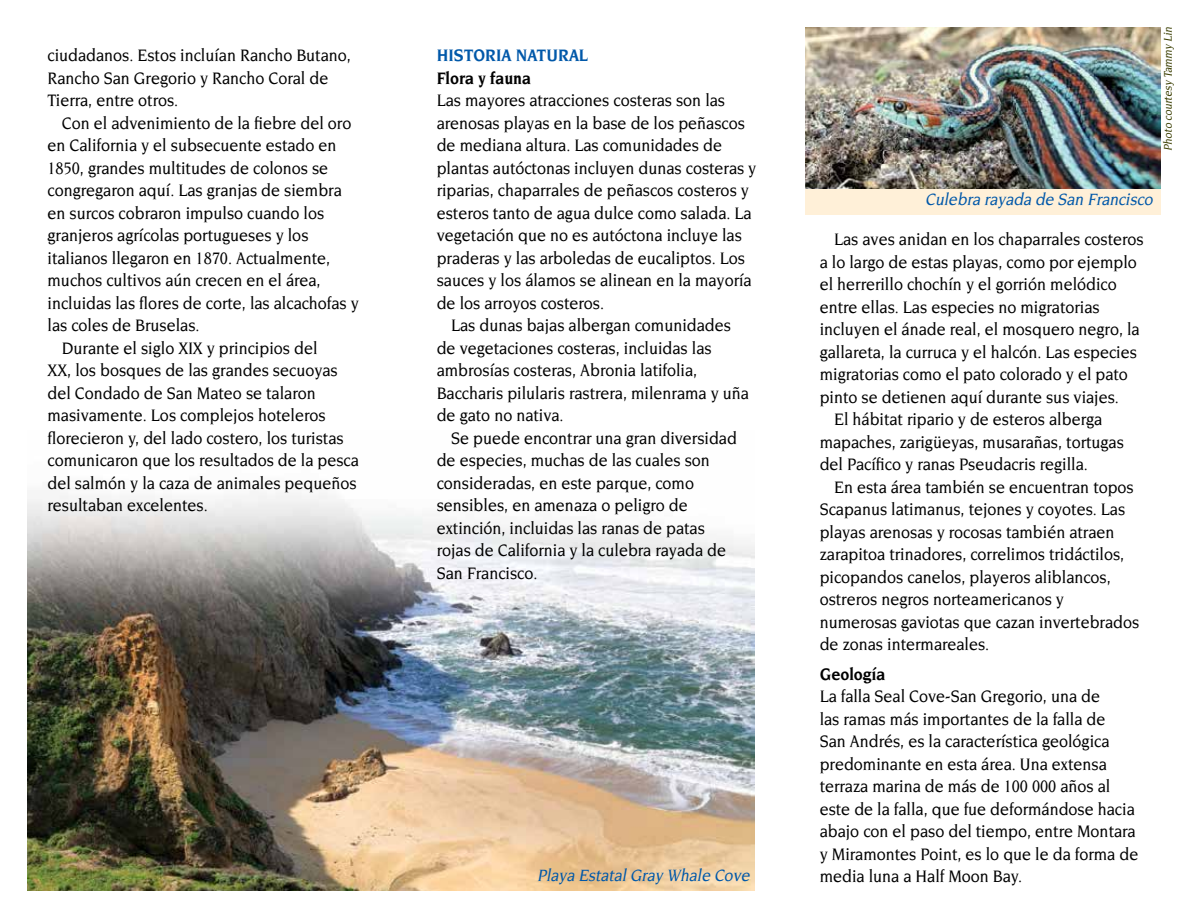
<style>
.page{position:relative;width:1188px;height:918px;background:#fff}
.page>*{position:absolute;margin:0;border:0;box-sizing:border-box;transform-origin:0 0}
.t1{font:500 18px/22.5px "Novarese";color:#000;scale:.9 1}
.t2{font:700 18px "Novarese";letter-spacing:-.005em;color:#000;scale:.9 1}
.t3{font:700 18px "Novarese";color:#0058a9;scale:.9 1}
.t4{font:italic 500 17.7px "Novarese";color:#0058a9;scale:.9 1}
.t5{font:italic 500 12px "Novarese";color:#3a3e00;scale:.9 1}
</style>
<div class="page">
<img style="left:27px;top:495px;width:727px;height:396px">
<img style="left:806px;top:27px;width:355px;height:162px">
<div style="left:806px;top:189px;width:355px;height:25px;background:#fff0d8"></div>
<p class="t1" style="left:48px;top:44px;width:339px">ciudadanos. Estos incluían Rancho Butano,<br>Rancho San Gregorio y Rancho Coral de<br>Tierra, entre otros.</p>
<p class="t1" style="left:62px;top:112px;width:323px">Con el advenimiento de la fiebre del oro</p>
<p class="t1" style="left:48px;top:134px;width:323px">en California y el subsecuente estado en</p>
<p class="t1" style="left:48px;top:157px;width:314px">1850, grandes multitudes de colonos se</p>
<p class="t1" style="left:48px;top:179px;width:329px">congregaron aquí. Las granjas de siembra</p>
<p class="t1" style="left:48px;top:202px;width:309px">en surcos cobraron impulso cuando los</p>
<p class="t1" style="left:48px;top:224px;width:292px">granjeros agrícolas portugueses y los</p>
<p class="t1" style="left:48px;top:247px;width:316px">italianos llegaron en 1870. Actualmente,</p>
<p class="t1" style="left:48px;top:269px;width:305px">muchos cultivos aún crecen en el área,</p>
<p class="t1" style="left:48px;top:292px;width:348px">incluidas las flores de corte, las alcachofas y</p>
<p class="t1" style="left:48px;top:314px;width:171px">las coles de Bruselas.</p>
<p class="t1" style="left:62px;top:337px;width:286px">Durante el siglo XIX y principios del</p>
<p class="t1" style="left:48px;top:359px;width:324px">XX, los bosques de las grandes secuoyas</p>
<p class="t1" style="left:48px;top:382px;width:300px">del Condado de San Mateo se talaron</p>
<p class="t1" style="left:48px;top:404px;width:310px">masivamente. Los complejos hoteleros</p>
<p class="t1" style="left:48px;top:427px;width:331px">florecieron y, del lado costero, los turistas</p>
<p class="t1" style="left:48px;top:449px;width:348px">comunicaron que los resultados de la pesca</p>
<p class="t1" style="left:48px;top:472px;width:345px">del salmón y la caza de animales pequeños</p>
<p class="t1" style="left:48px;top:494px;width:180px">resultaban excelentes.</p>
<p class="t3" style="left:437px;top:45px;width:169px">HISTORIA NATURAL</p>
<p class="t2" style="left:437px;top:68px;width:106px">Flora y fauna</p>
<p class="t1" style="left:437px;top:89px;width:357px">Las mayores atracciones costeras son las arenosas playas en la base de los peñascos de mediana altura. Las comunidades de plantas autóctonas incluyen dunas costeras y riparias, chaparrales de peñascos costeros y esteros tanto de agua dulce como salada. La vegetación que no es autóctona incluye las praderas y las arboledas de eucaliptos. Los sauces y los álamos se alinean en la mayoría de los arroyos costeros.</p>
<p class="t1" style="left:437px;top:314px;width:348px;text-indent:14px">Las dunas bajas albergan comunidades de vegetaciones costeras, incluidas las ambrosías costeras, Abronia latifolia, Baccharis pilularis rastrera, milenrama y uña de gato no nativa.</p>
<p class="t1" style="left:437px;top:427px;width:335px;text-indent:14px">Se puede encontrar una gran diversidad de especies, muchas de las cuales son consideradas, en este parque, como sensibles, en amenaza o peligro de extinción, incluidas las ranas de patas rojas de California y la culebra rayada de San Francisco.</p>
<p class="t4" style="left:925px;top:190px;width:258px">Culebra rayada de San Francisco</p>
<p class="t1" style="left:834px;top:228px;width:346px">Las aves anidan en los chaparrales costeros</p>
<p class="t1" style="left:820px;top:251px;width:354px">a lo largo de estas playas, como por ejemplo</p>
<p class="t1" style="left:820px;top:273px;width:332px">el herrerillo chochín y el gorrión melódico</p>
<p class="t1" style="left:820px;top:296px;width:313px">entre ellas. Las especies no migratorias</p>
<p class="t1" style="left:820px;top:318px;width:357px">incluyen el ánade real, el mosquero negro, la</p>
<p class="t1" style="left:820px;top:341px;width:354px">gallareta, la curruca y el halcón. Las especies</p>
<p class="t1" style="left:820px;top:363px;width:344px">migratorias como el pato colorado y el pato</p>
<p class="t1" style="left:820px;top:386px;width:334px">pinto se detienen aquí durante sus viajes.</p>
<p class="t1" style="left:834px;top:408px;width:300px">El hábitat ripario y de esteros alberga</p>
<p class="t1" style="left:820px;top:431px;width:339px">mapaches, zarigüeyas, musarañas, tortugas</p>
<p class="t1" style="left:820px;top:453px;width:300px">del Pacífico y ranas Pseudacris regilla.</p>
<p class="t1" style="left:834px;top:476px;width:335px">En esta área también se encuentran topos</p>
<p class="t1" style="left:820px;top:498px;width:341px">Scapanus latimanus, tejones y coyotes. Las</p>
<p class="t1" style="left:820px;top:521px;width:329px">playas arenosas y rocosas también atraen</p>
<p class="t1" style="left:820px;top:543px;width:340px">zarapitoa trinadores, correlimos tridáctilos,</p>
<p class="t1" style="left:820px;top:566px;width:325px">picopandos canelos, playeros aliblancos,</p>
<p class="t1" style="left:820px;top:588px;width:273px">ostreros negros norteamericanos y</p>
<p class="t1" style="left:820px;top:611px;width:356px">numerosas gaviotas que cazan invertebrados</p>
<p class="t1" style="left:820px;top:633px;width:190px">de zonas intermareales.</p>
<p class="t2" style="left:820px;top:664px;width:75px">Geología</p>
<p class="t1" style="left:820px;top:685px;width:356px">La falla Seal Cove-San Gregorio, una de<br>las ramas más importantes de la falla de<br>San Andrés, es la característica geológica predominante en esta área. Una extensa terraza marina de más de 100 000 años al este de la falla, que fue deformándose hacia abajo con el paso del tiempo, entre Montara y Miramontes Point, es lo que le da forma de</p>
<p class="t4" style="left:537px;top:865px;width:241px">Playa EstatalGray Whale Cove</p>
<p class="t1" style="left:820px;top:865px;width:227px">media luna a Half Moon Bay.</p>
<p class="t5" style="left:1161px;top:151px;width:142px;rotate:-90deg">Photo courtesy Tammy Lin</p>
</div>
